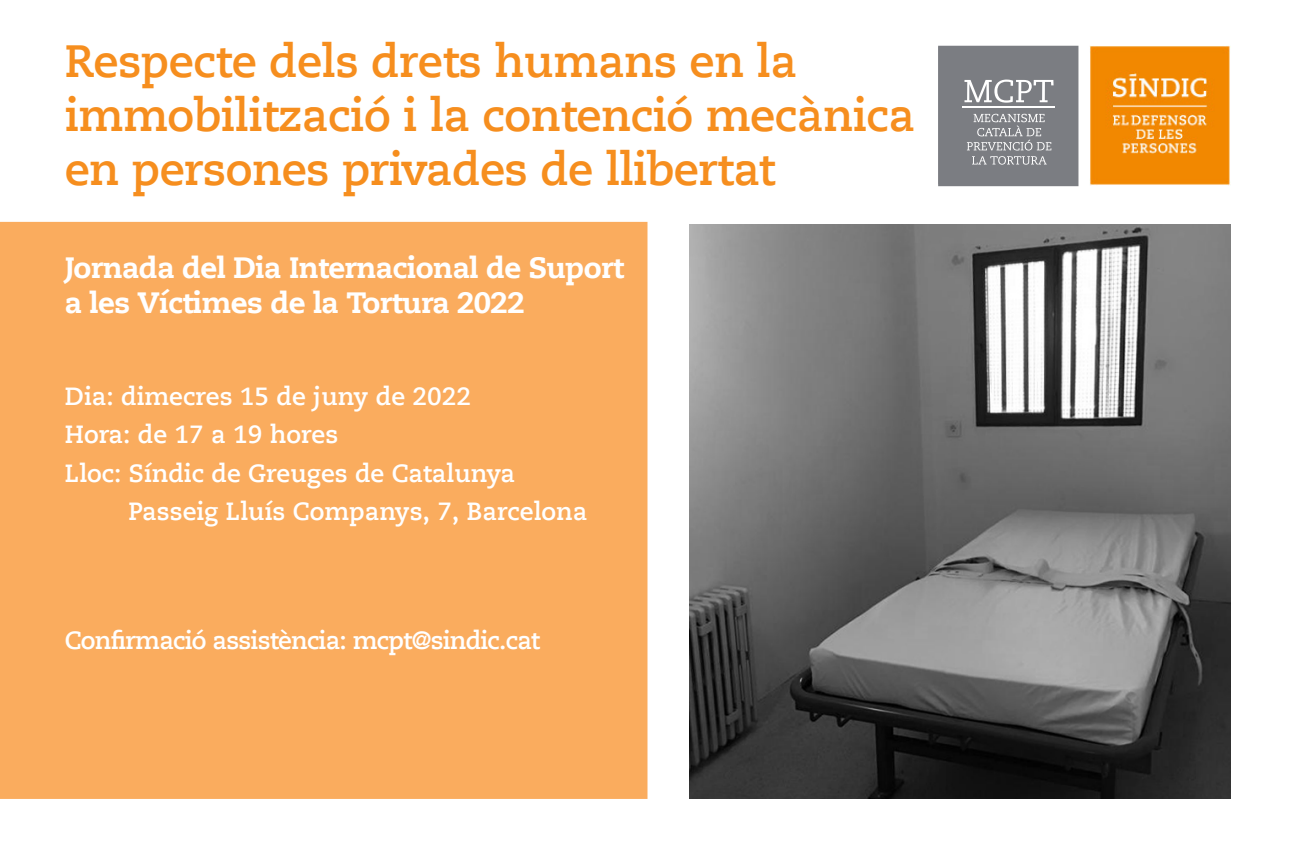
<style>
.page{position:relative;width:1295px;height:862px;background:#fff}
.page>*{position:absolute;margin:0;border:0;box-sizing:border-box;transform-origin:0 0}
.t1{font:700 45px/54px "Caecilia LT";letter-spacing:-.01em;color:#f68e1e}
.t2{font:800 29.25px/35.1px "Caecilia LT";letter-spacing:-.02em;color:#fff}
.text_corregut{font:700 24.75px "Caecilia LT";color:#fff}
.text_corregut-2{font:700 24.75px "Caecilia LT";letter-spacing:-.03em;color:#fff}
</style>
<div class="page">
<div style="left:938px;top:46px;width:140px;height:140px;background:#7b7d82"></div>
<hr style="left:962px;top:106px;width:92px;height:1px;background:#fff">
<svg style="left:967px;top:114px;width:84px;height:36px"></svg>
<svg style="left:972px;top:156px;width:74px;height:8px"></svg>
<svg style="left:964px;top:79px;width:89px;height:24px"></svg>
<img style="left:1090px;top:46px;width:140px;height:140px">
<div style="left:0;top:222px;width:647px;height:576px;background:#faac5e"></div>
<img style="left:690px;top:224px;width:540px;height:574px">
<p class="t1" style="left:65px;top:35px;width:852px">Respecte dels drets humans en la immobilització i la contenció mecànica en persones privades de llibertat</p>
<p class="t2" style="left:65px;top:250px;width:561px">Jornada del Dia Internacional de Suport a les Víctimes de la Tortura 2022</p>
<p class="text_corregut" style="left:65px;top:381px;width:408px">Dia: dimecres 15 de juny de 2022</p>
<p class="text_corregut" style="left:65px;top:420px;width:275px">Hora: de 17 a 19 hores</p>
<p class="text_corregut" style="left:65px;top:458px;width:452px">Lloc: Síndic de Greuges de Catalunya</p>
<p class="text_corregut" style="left:129px;top:496px;width:460px">Passeig Lluís Companys, 7, Barcelona</p>
<p class="text_corregut-2" style="left:65px;top:625px;width:477px">Confirmació assistència: mcpt@sindic.cat</p>
</div>
